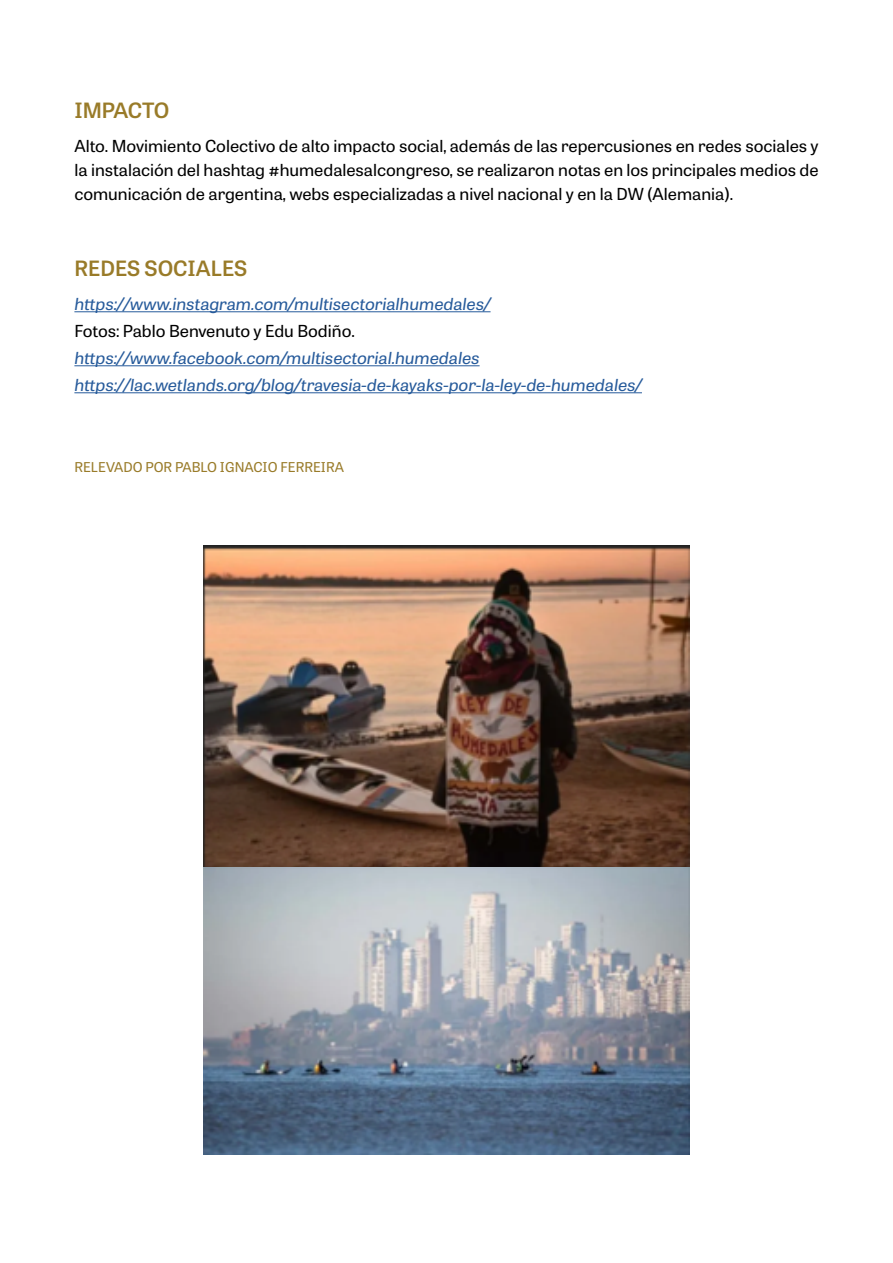
<style>
.page{position:relative;width:893px;height:1263px;background:#fff}
.page>*{position:absolute;margin:0;border:0;box-sizing:border-box;transform-origin:0 0}
.t1{font:600 21px "Tablet Gothic Wide";color:#997b29}
.t2{font:16.5px/24px "Tablet Gothic Wide";color:#000;text-align:justify}
.t3{font:italic 16.5px/27px "Tablet Gothic Wide";color:#275b9b}
.t4{font:13.5px "Tablet Gothic Wide";color:#997b29}
</style>
<div class="page">
<hr style="left:74px;top:311px;width:417px;height:1px;background:#275b9b">
<hr style="left:74px;top:365px;width:406px;height:1px;background:#275b9b">
<hr style="left:74px;top:392px;width:568px;height:1px;background:#275b9b">
<img style="left:203px;top:546px;width:487px;height:609px">
<p class="t1" style="left:74px;top:95px;width:96px">IMPACTO</p>
<p class="t2" style="left:74px;top:133px;width:746px">Alto. Movimiento Colectivo de alto impacto social, además de las repercusiones en redes sociales y la instalación del hashtag #humedalesalcongreso, se realizaron notas en los principales medios de comunicación de argentina, webs especializadas a nivel nacional y en la DW (Alemania).</p>
<p class="t1" style="left:74px;top:254px;width:174px">REDES SOCIALES</p>
<p class="t3" style="left:74px;top:290px;width:418px">https://www.instagram.com/multisectorialhumedales/</p>
<p class="t2" style="left:74px;top:318px;width:282px">Fotos: Pablo Benvenuto y Edu Bodiño.</p>
<p class="t3" style="left:74px;top:344px;width:569px">https://www.facebook.com/multisectorial.humedales https://lac.wetlands.org/blog/travesia-de-kayaks-por-la-ley-de-humedales/</p>
<p class="t4" style="left:74px;top:458px;width:271px">RELEVADO POR PABLO IGNACIO FERREIRA</p>
</div>
